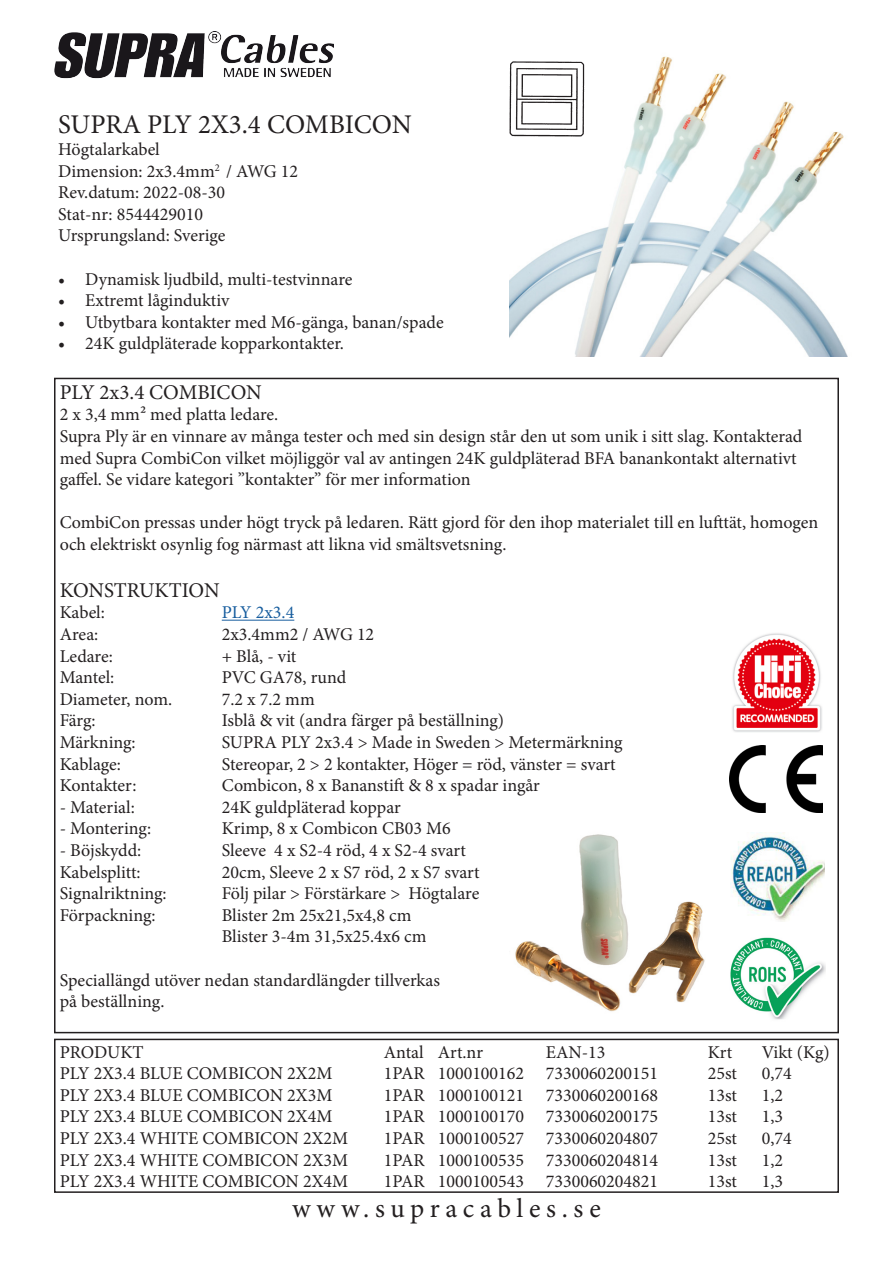
<style>
.page{position:relative;width:893px;height:1263px;background:#fff}
.page>*{position:absolute;margin:0;border:0;box-sizing:border-box;transform-origin:0 0}
.t1{font:27px "Minion Pro";letter-spacing:.005em;color:#231f20}
.t2{font:27px "Minion Pro";letter-spacing:.21em;color:#231f20}
.t3{font:21px "Minion Pro";letter-spacing:-.005em;color:#231f20}
.t4{font:18px/21.6px "Minion Pro";color:#231f20}
.t5{font:18px "Minion Pro";letter-spacing:-.005em;color:#175d9e}
</style>
<div class="page">
<hr style="left:222px;top:620px;width:72px;height:1px;background:#175d9e">
<img style="left:54px;top:32px;width:280px;height:47px">
<div style="left:54px;top:1039px;width:785px;height:154px;border:2px solid #231f20"></div>
<img style="left:730px;top:937px;width:95px;height:83px">
<img style="left:729px;top:746px;width:93px;height:66px">
<img style="left:730px;top:832px;width:94px;height:90px">
<img style="left:515px;top:834px;width:190px;height:178px">
<img style="left:509px;top:56px;width:339px;height:300px">
<img style="left:509px;top:60px;width:78px;height:79px">
<img style="left:732px;top:633px;width:90px;height:99px">
<p class="t1" style="left:58px;top:107px;width:355px">SUPRA PLY 2X3.4 COMBICON</p>
<p class="t4" style="left:58px;top:139px;width:103px">Högtalarkabel</p>
<p class="t4" style="left:58px;top:160px;width:241px">Dimension: 2x3.4mm<sup>2</sup> / AWG 12</p>
<p class="t4" style="left:58px;top:182px;width:169px">Rev.datum: 2022-08-30</p>
<p class="t4" style="left:58px;top:203px;width:146px">Stat-nr: 8544429010</p>
<p class="t4" style="left:58px;top:225px;width:169px">Ursprungsland: Sverige</p>
<p class="t4" style="left:58px;top:268px;width:296px">• Dynamisk ljudbild, multi-testvinnare</p>
<p class="t4" style="left:58px;top:290px;width:173px">• Extremt låginduktiv</p>
<p class="t4" style="left:58px;top:311px;width:387px">• Utbytbara kontakter med M6-gänga, banan/spade</p>
<p class="t4" style="left:58px;top:333px;width:287px">• 24K guldpläterade kopparkontakter.</p>
<p class="t3" style="left:60px;top:378px;width:203px">PLY 2x3.4 COMBICON</p>
<p class="t4" style="left:60px;top:404px;width:220px">2 x 3,4 mm² med platta ledare.</p>
<p class="t4" style="left:60px;top:425px;width:744px">Supra Ply är en vinnare av många tester och med sin design står den ut som unik i sitt slag. Kontakterad med Supra CombiCon vilket möjliggör val av antingen 24K guldpläterad BFA banankontakt alternativt gaffel. Se vidare kategori ”kontakter” för mer information</p>
<p class="t4" style="left:60px;top:512px;width:760px">CombiCon pressas under högt tryck på ledaren. Rätt gjord för den ihop materialet till en lufttät, homogen och elektriskt osynlig fog närmast att likna vid smältsvetsning.</p>
<p class="t3" style="left:60px;top:576px;width:161px">KONSTRUKTION</p>
<p class="t4" style="left:60px;top:602px;width:47px">Kabel:</p>
<p class="t5" style="left:222px;top:600px;width:74px">PLY 2x3.4</p>
<p class="t4" style="left:60px;top:623px;width:40px">Area:</p>
<p class="t4" style="left:222px;top:623px;width:154px">2x3.4mm2 / AWG 12</p>
<p class="t4" style="left:60px;top:645px;width:55px">Ledare:</p>
<p class="t4" style="left:222px;top:645px;width:76px">+ Blå, - vit</p>
<p class="t4" style="left:60px;top:667px;width:56px">Mantel:</p>
<p class="t4" style="left:222px;top:667px;width:126px">PVC GA78, rund</p>
<p class="t4" style="left:60px;top:688px;width:114px">Diameter, nom.</p>
<p class="t4" style="left:222px;top:688px;width:95px">7.2 x 7.2 mm</p>
<p class="t4" style="left:60px;top:710px;width:37px">Färg:</p>
<p class="t4" style="left:222px;top:710px;width:284px">Isblå &amp; vit (andra färger på beställning)</p>
<p class="t4" style="left:60px;top:731px;width:77px">Märkning:</p>
<p class="t4" style="left:222px;top:731px;width:402px">SUPRA PLY 2x3.4 &gt; Made in Sweden &gt; Metermärkning</p>
<p class="t4" style="left:60px;top:753px;width:63px">Kablage:</p>
<p class="t4" style="left:222px;top:753px;width:395px">Stereopar, 2 &gt; 2 kontakter, Höger = röd, vänster = svart</p>
<p class="t4" style="left:60px;top:775px;width:78px">Kontakter:</p>
<p class="t4" style="left:222px;top:775px;width:320px">Combicon, 8 x Bananstift &amp; 8 x spadar ingår</p>
<p class="t4" style="left:60px;top:796px;width:77px">- Material:</p>
<p class="t4" style="left:222px;top:796px;width:180px">24K guldpläterad koppar</p>
<p class="t4" style="left:60px;top:818px;width:93px">- Montering:</p>
<p class="t4" style="left:222px;top:818px;width:231px">Krimp, 8 x Combicon CB03 M6</p>
<p class="t4" style="left:60px;top:839px;width:83px">- Böjskydd:</p>
<p class="t4" style="left:222px;top:839px;width:246px">Sleeve 4 x S2-4 röd, 4 x S2-4 svart</p>
<p class="t4" style="left:60px;top:861px;width:82px">Kabelsplitt:</p>
<p class="t4" style="left:222px;top:861px;width:259px">20cm, Sleeve 2 x S7 röd, 2 x S7 svart</p>
<p class="t4" style="left:60px;top:883px;width:108px">Signalriktning:</p>
<p class="t4" style="left:222px;top:883px;width:259px">Följ pilar &gt; Förstärkare &gt; Högtalare</p>
<p class="t4" style="left:60px;top:904px;width:97px">Förpackning:</p>
<p class="t4" style="left:222px;top:904px;width:191px">Blister 2m 25x21,5x4,8 cm</p>
<p class="t4" style="left:222px;top:926px;width:206px">Blister 3-4m 31,5x25.4x6 cm</p>
<p class="t4" style="left:60px;top:969px;width:382px">Speciallängd utöver nedan standardlängder tillverkas</p>
<p class="t4" style="left:60px;top:991px;width:106px">på beställning.</p>
<p class="t4" style="left:60px;top:1041px;width:85px">PRODUKT</p>
<p class="t4" style="left:384px;top:1041px;width:101px">Antal Art.nr</p>
<p class="t4" style="left:546px;top:1041px;width:61px">EAN-13</p>
<p class="t4" style="left:708px;top:1041px;width:26px">Krt</p>
<p class="t4" style="left:762px;top:1041px;width:69px">Vikt (Kg)</p>
<p class="t4" style="left:60px;top:1063px;width:274px">PLY 2X3.4 BLUE COMBICON 2X2M</p>
<p class="t4" style="left:384px;top:1063px;width:276px">1PAR 1000100162 7330060200151</p>
<p class="t4" style="left:708px;top:1063px;width:31px">25st</p>
<p class="t4" style="left:762px;top:1063px;width:32px">0,74</p>
<p class="t4" style="left:60px;top:1084px;width:274px">PLY 2X3.4 BLUE COMBICON 2X3M</p>
<p class="t4" style="left:384px;top:1084px;width:276px">1PAR 1000100121 7330060200168</p>
<p class="t4" style="left:708px;top:1084px;width:31px">13st</p>
<p class="t4" style="left:762px;top:1084px;width:23px">1,2</p>
<p class="t4" style="left:60px;top:1106px;width:274px">PLY 2X3.4 BLUE COMBICON 2X4M</p>
<p class="t4" style="left:384px;top:1106px;width:276px">1PAR 1000100170 7330060200175</p>
<p class="t4" style="left:708px;top:1106px;width:31px">13st</p>
<p class="t4" style="left:762px;top:1106px;width:23px">1,3</p>
<p class="t4" style="left:60px;top:1127px;width:290px">PLY 2X3.4 WHITE COMBICON 2X2M</p>
<p class="t4" style="left:384px;top:1127px;width:276px">1PAR 1000100527 7330060204807</p>
<p class="t4" style="left:708px;top:1127px;width:31px">25st</p>
<p class="t4" style="left:762px;top:1127px;width:32px">0,74</p>
<p class="t4" style="left:60px;top:1149px;width:290px">PLY 2X3.4 WHITE COMBICON 2X3M</p>
<p class="t4" style="left:384px;top:1149px;width:276px">1PAR 1000100535 7330060204814</p>
<p class="t4" style="left:708px;top:1149px;width:31px">13st</p>
<p class="t4" style="left:762px;top:1149px;width:23px">1,2</p>
<p class="t4" style="left:60px;top:1171px;width:290px">PLY 2X3.4 WHITE COMBICON 2X4M</p>
<p class="t4" style="left:384px;top:1171px;width:276px">1PAR 1000100543 7330060204821</p>
<p class="t4" style="left:708px;top:1171px;width:31px">13st</p>
<p class="t4" style="left:762px;top:1171px;width:23px">1,3</p>
<p class="t2" style="left:292px;top:1190px;width:310px">www.supracables.se</p>
</div>
